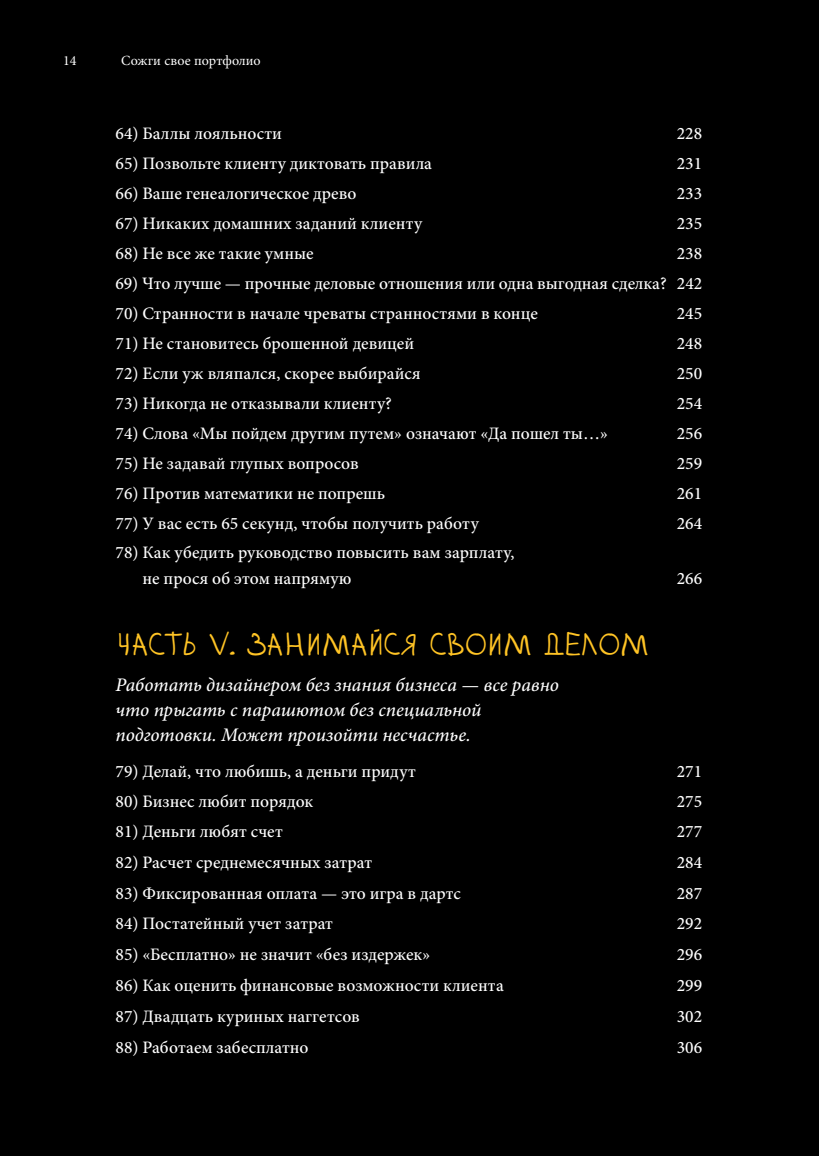
<style>
.page{position:relative;width:819px;height:1156px;background:#000}
.page>*{position:absolute;margin:0;border:0;box-sizing:border-box;transform-origin:0 0}
.t1{font:31.5px "Zhizn";letter-spacing:-.06em;color:#ffc425}
.t2{font:italic 500 19.25px/25.4px "Minion Pro";letter-spacing:-.005em;color:#fff}
.t3{font:500 17.5px/25px "Minion Pro";color:#fff}
.t4{font:14px "Minion Pro";color:#fff}
</style>
<div class="page">
<p class="t4" style="left:63px;top:51px;width:15px">14</p>
<p class="t4" style="left:121px;top:51px;width:141px">Сожги свое портфолио</p>
<p class="t3" style="left:116px;top:121px;width:168px">64) Баллы лояльности</p>
<p class="t3" style="left:676px;top:121px;width:27px">228</p>
<p class="t3" style="left:116px;top:151px;width:318px">65) Позвольте клиенту диктовать правила</p>
<p class="t3" style="left:676px;top:151px;width:27px">231</p>
<p class="t3" style="left:116px;top:181px;width:242px">66) Ваше генеалогическое древо</p>
<p class="t3" style="left:676px;top:181px;width:27px">233</p>
<p class="t3" style="left:116px;top:211px;width:308px">67) Никаких домашних заданий клиенту</p>
<p class="t3" style="left:676px;top:211px;width:27px">235</p>
<p class="t3" style="left:116px;top:241px;width:199px">68) Не все же такие умные</p>
<p class="t3" style="left:676px;top:241px;width:27px">238</p>
<p class="t3" style="left:116px;top:271px;width:588px">69) Что лучше — прочные деловые отношения или одна выгодная сделка? 242</p>
<p class="t3" style="left:116px;top:301px;width:424px">70) Странности в начале чреваты странностями в конце</p>
<p class="t3" style="left:676px;top:301px;width:27px">245</p>
<p class="t3" style="left:116px;top:330px;width:300px">71) Не становитесь брошенной девицей</p>
<p class="t3" style="left:676px;top:330px;width:27px">248</p>
<p class="t3" style="left:116px;top:360px;width:307px">72) Если уж вляпался, скорее выбирайся</p>
<p class="t3" style="left:676px;top:360px;width:27px">250</p>
<p class="t3" style="left:116px;top:390px;width:278px">73) Никогда не отказывали клиенту?</p>
<p class="t3" style="left:676px;top:390px;width:27px">254</p>
<p class="t3" style="left:116px;top:420px;width:494px">74) Слова «Мы пойдем другим путем» означают «Да пошел ты…»</p>
<p class="t3" style="left:676px;top:420px;width:27px">256</p>
<p class="t3" style="left:116px;top:450px;width:244px">75) Не задавай глупых вопросов</p>
<p class="t3" style="left:676px;top:450px;width:27px">259</p>
<p class="t3" style="left:116px;top:480px;width:271px">76) Против математики не попрешь</p>
<p class="t3" style="left:676px;top:480px;width:27px">261</p>
<p class="t3" style="left:116px;top:510px;width:365px">77) У вас есть 65 секунд, чтобы получить работу</p>
<p class="t3" style="left:676px;top:510px;width:27px">264</p>
<p class="t3" style="left:142px;top:540px;width:373px;text-indent:-27px">78) Как убедить руководство повысить вам зарплату, не прося об этом напрямую</p>
<p class="t3" style="left:676px;top:565px;width:27px">266</p>
<h1 class="t1" style="left:116px;top:627px;width:536px">Часть V. Занимайся сво им делом</h1>
<p class="t2" style="left:116px;top:672px;width:445px">Работать дизайнером без знания бизнеса — все равно что прыгать с парашютом без специальной подготовки. Может произойти несчастье.</p>
<p class="t3" style="left:116px;top:759px;width:302px">79) Делай, что любишь, а деньги придут</p>
<p class="t3" style="left:676px;top:759px;width:27px">271</p>
<p class="t3" style="left:116px;top:789px;width:199px">80) Бизнес любит порядок</p>
<p class="t3" style="left:676px;top:789px;width:27px">275</p>
<p class="t3" style="left:116px;top:819px;width:169px">81) Деньги любят счет</p>
<p class="t3" style="left:676px;top:819px;width:27px">277</p>
<p class="t3" style="left:116px;top:850px;width:258px">82) Расчет среднемесячных затрат</p>
<p class="t3" style="left:676px;top:850px;width:27px">284</p>
<p class="t3" style="left:116px;top:880px;width:347px">83) Фиксированная оплата — это игра в дартс</p>
<p class="t3" style="left:676px;top:880px;width:27px">287</p>
<p class="t3" style="left:116px;top:911px;width:219px">84) Постатейный учет затрат</p>
<p class="t3" style="left:676px;top:911px;width:27px">292</p>
<p class="t3" style="left:116px;top:942px;width:316px">85) «Бесплатно» не значит «без издержек»</p>
<p class="t3" style="left:676px;top:942px;width:27px">296</p>
<p class="t3" style="left:116px;top:973px;width:389px">86) Как оценить финансовые возможности клиента</p>
<p class="t3" style="left:676px;top:973px;width:27px">299</p>
<p class="t3" style="left:116px;top:1004px;width:246px">87) Двадцать куриных наггетсов</p>
<p class="t3" style="left:676px;top:1004px;width:27px">302</p>
<p class="t3" style="left:116px;top:1035px;width:194px">88) Работаем забесплатно</p>
<p class="t3" style="left:676px;top:1035px;width:27px">306</p>
</div>
